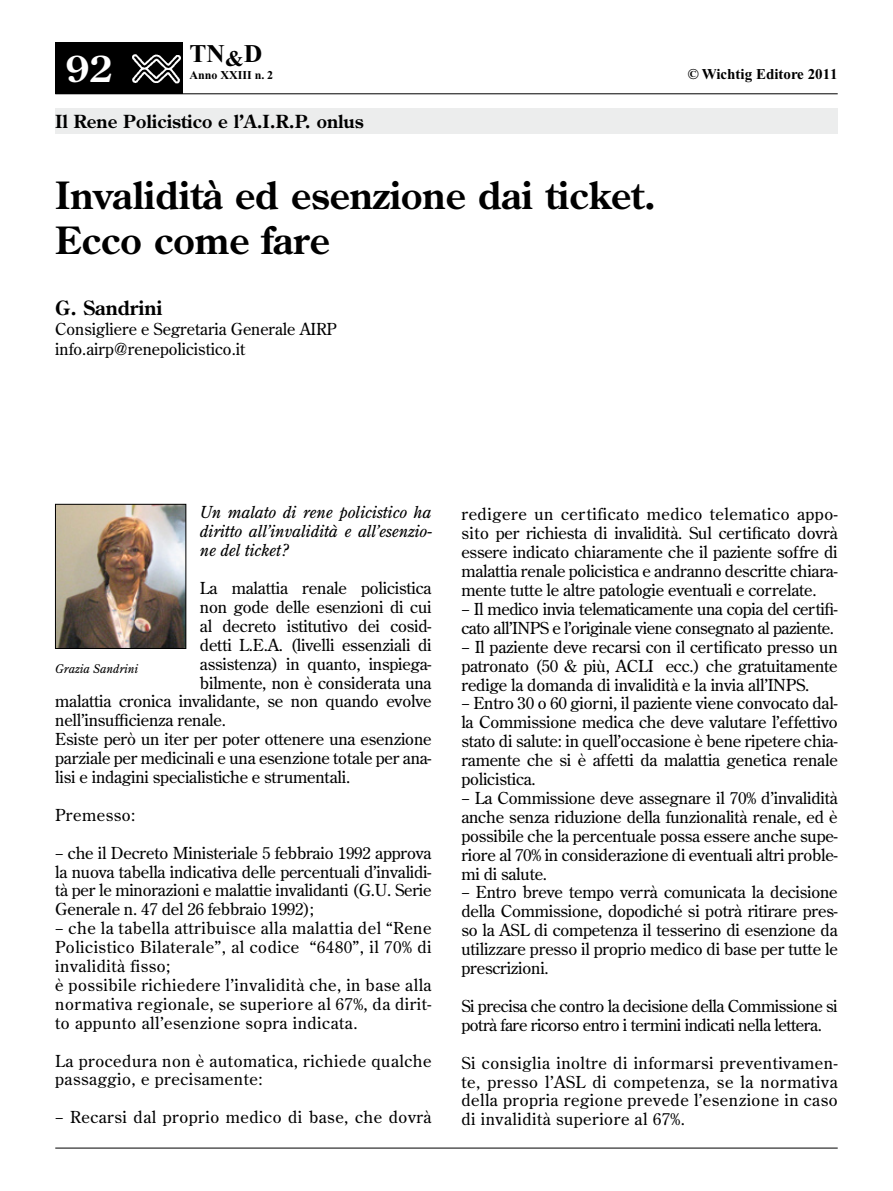
<style>
.page{position:relative;width:893px;height:1191px;background:#fff}
.page>*{position:absolute;margin:0;border:0;box-sizing:border-box;transform-origin:0 0}
.t1{font:700 37.5px/45px "Century Old Style";color:#000}
.t2{font:700 36px "Century Old Style";color:#fff}
.t3{font:700 25.5px "Times New Roman";color:#000}
.t4{font:700 19.5px "Century Old Style";color:#000}
.t5{font:700 18px "Century Old Style";color:#000}
.t6{font:16.5px/18.9px "Century Old Style";letter-spacing:-.01em;color:#000}
.t7{font:16.5px/18.9px "Century Old Style";letter-spacing:.03em;color:#000}
.t8{font:italic 16.5px/18.9px "Century Old Style";letter-spacing:-.01em;color:#000;text-align:justify}
.t9{font:700 15px "Times New Roman";color:#000}
.t10{font:italic 12px "Century Old Style";color:#000}
.t11{font:700 12px "Times New Roman";color:#000}
</style>
<div class="page">
<hr style="left:55px;top:93px;width:783px;height:1px;background:#000">
<div style="left:55px;top:43px;width:128px;height:51px;background:#000"></div>
<img style="left:132px;top:54px;width:49px;height:30px">
<hr style="left:55px;top:1147px;width:783px;height:1px;background:#000">
<div style="left:55px;top:108px;width:783px;height:26px;background:#eceded"></div>
<img style="left:57px;top:506px;width:127px;height:140px">
<div style="left:55px;top:504px;width:131px;height:144px;border:1px solid #000"></div>
<h2 class="t2" style="left:66px;top:45px;width:49px">92</h2>
<h3 class="t3" style="left:190px;top:39px;width:74px">TN<sub>&amp;</sub>D</h3>
<p class="t11" style="left:190px;top:68px;width:85px">Anno XXIII n. 2</p>
<p class="t9" style="left:688px;top:66px;width:151px">© Wichtig Editore 2011</p>
<p class="t5" style="left:55px;top:110px;width:310px">Il Rene Policistico e l’A.I.R.P. onlus</p>
<h1 class="t1" style="left:55px;top:172px;width:602px">Invalidità ed esenzione dai ticket.<br>Ecco come fare</h1>
<p class="t4" style="left:55px;top:295px;width:109px">G. Sandrini</p>
<p class="t6" style="left:55px;top:318px;width:283px;line-height:19.8px">Consigliere e Segretaria Generale AIRP info.airp@renepolicistico.it</p>
<p class="t8" style="left:200px;top:502px;width:233px">Un malato di rene policistico ha diritto all’invalidità e all’esenzio&shy;ne del ticket?</p>
<p class="t6" style="left:200px;top:578px;width:233px">La malattia renale policistica</p>
<p class="t6" style="left:200px;top:597px;width:233px">non gode delle esenzioni di cui</p>
<p class="t6" style="left:200px;top:616px;width:233px">al decreto istitutivo dei cosid-</p>
<p class="t6" style="left:200px;top:635px;width:233px">detti L.E.A. (livelli essenziali di</p>
<p class="t6" style="left:200px;top:653px;width:233px">assistenza) in quanto, inspiega-</p>
<p class="t6" style="left:200px;top:672px;width:233px">bilmente, non è considerata una</p>
<p class="t6" style="left:55px;top:691px;width:378px">malattia cronica invalidante, se non quando evolve</p>
<p class="t6" style="left:55px;top:710px;width:172px">nell’insufficienza renale.</p>
<p class="t6" style="left:55px;top:729px;width:378px">Esiste però un iter per poter ottenere una esenzione</p>
<p class="t6" style="left:55px;top:748px;width:378px">parziale per medicinali e una esenzione totale per ana-</p>
<p class="t6" style="left:55px;top:767px;width:296px">lisi e indagini specialistiche e strumentali.</p>
<p class="t7" style="left:55px;top:805px;width:82px">Premesso:</p>
<p class="t7" style="left:55px;top:842px;width:378px">− che il Decreto Ministeriale 5 febbraio 1992 approva la nuova tabella indicativa delle percentuali d’invalidi&shy;tà per le minorazioni e malattie invalidanti (G.U. Serie Generale n. 47 del 26 febbraio 1992);<br>− che la tabella attribuisce alla malattia del “Rene Policistico Bilaterale”, al codice “6480”, il 70% di invalidità fisso;<br>è possibile richiedere l’invalidità che, in base alla normativa regionale, se superiore al 67%, da dirit&shy;to appunto all’esenzione sopra indicata.</p>
<p class="t7" style="left:55px;top:1050px;width:378px">La procedura non è automatica, richiede qualche passaggio, e precisamente:</p>
<p class="t7" style="left:55px;top:1107px;width:378px">− Recarsi dal proprio medico di base, che dovrà</p>
<p class="t10" style="left:55px;top:661px;width:85px">Grazia Sandrini</p>
<p class="t6" style="left:461px;top:504px;width:378px">redigere un certificato medico telematico appo&shy;sito per richiesta di invalidità. Sul certificato dovrà essere indicato chiaramente che il paziente soffre di malattia renale policistica e andranno descritte chiara&shy;mente tutte le altre patologie eventuali e correlate.<br>− Il medico invia telematicamente una copia del certifi&shy;cato all’INPS e l’originale viene consegnato al paziente. − Il paziente deve recarsi con il certificato presso un patronato (50 &amp; più, ACLI ecc.) che gratuitamente redige la domanda di invalidità e la invia all’INPS.<br>− Entro 30 o 60 giorni, il paziente viene convocato dal&shy;la Commissione medica che deve valutare l’effettivo stato di salute: in quell’occasione è bene ripetere chia&shy;ramente che si è affetti da malattia genetica renale policistica.<br>− La Commissione deve assegnare il 70% d’invalidità anche senza riduzione della funzionalità renale, ed è possibile che la percentuale possa essere anche supe&shy;riore al 70% in considerazione di eventuali altri proble&shy;mi di salute.<br>− Entro breve tempo verrà comunicata la decisione della Commissione, dopodiché si potrà ritirare pres&shy;so la ASL di competenza il tesserino di esenzione da utilizzare presso il proprio medico di base per tutte le prescrizioni.</p>
<p class="t6" style="left:461px;top:996px;width:378px">Si precisa che contro la decisione della Commissione si potrà fare ricorso entro i termini indicati nella lettera.</p>
<p class="t6" style="left:461px;top:1052px;width:378px;text-align:justify">Si consiglia inoltre di informarsi preventivamen&shy;te, presso l’ASL di competenza, se la normativa della propria regione prevede l’esenzione in caso di invalidità superiore al 67%.</p>
</div>
